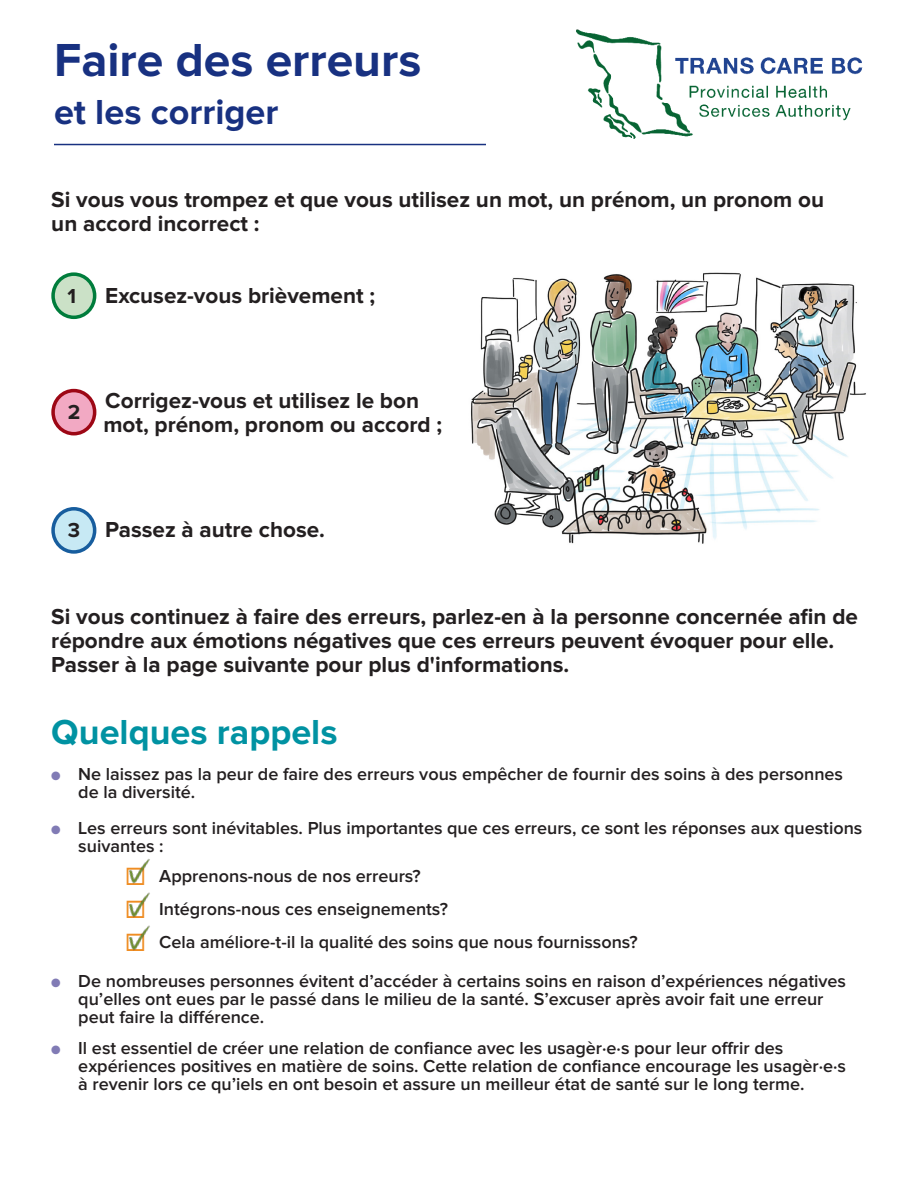
<style>
.page{position:relative;width:918px;height:1188px;background:#fff}
.page>*{position:absolute;margin:0;border:0;box-sizing:border-box;transform-origin:0 0}
.t1{font:700 48px "Proxima Nova";color:#183181}
.BCT_Body{font:700 36px "Proxima Nova";color:#0092a2}
.t2{font:700 36px "Proxima Nova";color:#183181}
.BCT_Body-2{font:700 22.5px/24px "Proxima Nova";color:#231f20}
.BCT_Body-3{font:700 21px "Proxima Nova";color:#231f20}
.t3{font:600 18px/18px "Proxima Nova";color:#231f20}
.s1{color:#817bb5}
</style>
<div class="page">
<img style="left:471px;top:272px;width:395px;height:272px">
<hr style="left:54px;top:144px;width:432px;height:1px;background:#183181">
<img style="left:576px;top:29px;width:287px;height:110px">
<div style="left:53px;top:274px;width:42px;height:43px;background:#cbe1c7;border-radius:50%"></div>
<div style="left:51px;top:272px;width:45px;height:47px;border:4px solid #007d3c;border-radius:50%"></div>
<div style="left:53px;top:509px;width:42px;height:43px;background:#c7e9f4;border-radius:50%"></div>
<div style="left:51px;top:507px;width:45px;height:47px;border:4px solid #175d9e;border-radius:50%"></div>
<div style="left:53px;top:391px;width:42px;height:43px;background:#f2a9c3;border-radius:50%"></div>
<div style="left:51px;top:389px;width:45px;height:46px;border:4px solid #9d0715;border-radius:50%"></div>
<img style="left:141px;top:859px;width:9px;height:43px">
<img style="left:142px;top:925px;width:8px;height:10px">
<svg style="left:129px;top:867px;width:15px;height:18px"></svg>
<svg style="left:129px;top:900px;width:15px;height:18px"></svg>
<svg style="left:129px;top:933px;width:15px;height:18px"></svg>
<h1 class="t1" style="left:54px;top:38px;width:369px">Faire des erreurs</h1>
<h2 class="t2" style="left:54px;top:95px;width:226px">et les corriger</h2>
<p class="BCT_Body-2" style="left:51px;top:188px;width:774px">Si vous vous trompez et que vous utilisez un mot, un prénom, un pronom ou un accord incorrect :</p>
<p class="BCT_Body-3" style="left:68px;top:286px;width:10px">1</p>
<p class="BCT_Body-2" style="left:105px;top:284px;width:271px">Excusez-vous brièvement ;</p>
<p class="BCT_Body-3" style="left:68px;top:402px;width:14px">2</p>
<p class="BCT_Body-2" style="left:103px;top:389px;width:340px">Corrigez-vous et utilisez le bon mot, prénom, pronom ou accord ;</p>
<p class="BCT_Body-3" style="left:68px;top:520px;width:14px">3</p>
<p class="BCT_Body-2" style="left:105px;top:518px;width:221px">Passez à autre chose.</p>
<p class="BCT_Body-2" style="left:51px;top:605px;width:808px">Si vous continuez à faire des erreurs, parlez-en à la personne concernée afin de répondre aux émotions négatives que ces erreurs peuvent évoquer pour elle.<br>Passer à la page suivante pour plus d'informations.</p>
<p class="BCT_Body" style="left:51px;top:715px;width:288px">Quelques rappels</p>
<p class="t3" style="left:78px;top:766px;width:766px;text-indent:-27px"><span class="s1">●</span> Ne laissez pas la peur de faire des erreurs vous empêcher de fournir des soins à des personnes de la diversité.</p>
<p class="t3" style="left:78px;top:820px;width:786px;text-indent:-27px"><span class="s1">●</span> Les erreurs sont inévitables. Plus importantes que ces erreurs, ce sont les réponses aux questions suivantes :</p>
<p class="t3" style="left:159px;top:868px;width:263px">Apprenons-nous de nos erreurs?</p>
<p class="t3" style="left:159px;top:901px;width:290px">Intégrons-nous ces enseignements?</p>
<p class="t3" style="left:159px;top:934px;width:480px">Cela améliore-t-il la qualité des soins que nous fournissons?</p>
<p class="t3" style="left:78px;top:973px;width:769px;text-indent:-27px"><span class="s1">●</span> De nombreuses personnes évitent d’accéder à certains soins en raison d’expériences négatives qu’elles ont eues par le passé dans le milieu de la santé. S’excuser après avoir fait une erreur peut faire la différence.</p>
<p class="t3" style="left:78px;top:1040px;width:769px;text-indent:-27px"><span class="s1">●</span> Il est essentiel de créer une relation de confiance avec les usagèr·e·s pour leur offrir des expériences positives en matière de soins. Cette relation de confiance encourage les usagèr·e·s à revenir lors ce qu’iels en ont besoin et assure un meilleur état de santé sur le long terme.</p>
</div>
